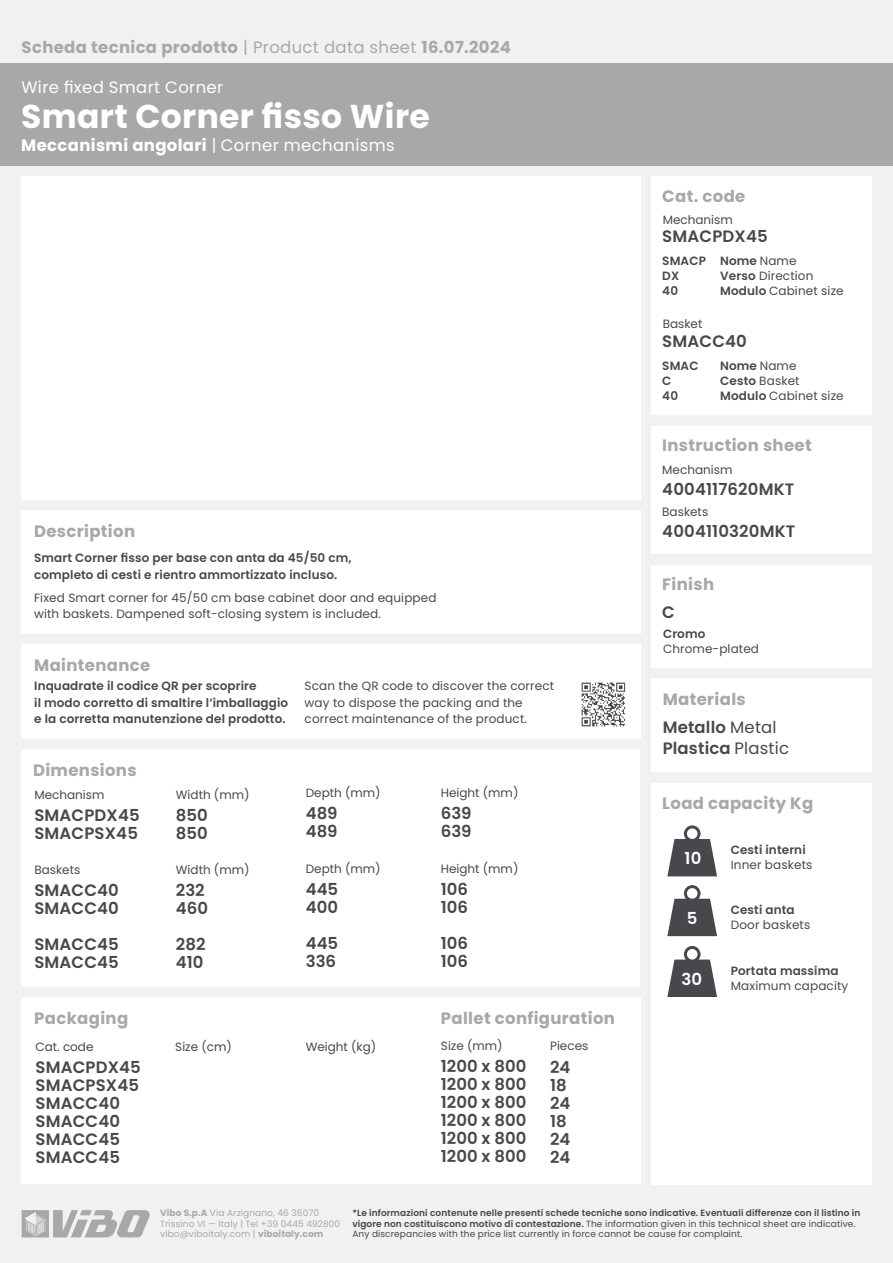
<style>
.page{position:relative;width:893px;height:1263px;background:#f1f1f1}
.page>*{position:absolute;margin:0;border:0;box-sizing:border-box;transform-origin:0 0}
.t1{font:700 33px "Poppins";letter-spacing:.01em;color:#fff}
.t2{font:600 16.5px/18px "Poppins";letter-spacing:.01em;color:#46484b}
.t3{font:700 16.5px "Poppins";letter-spacing:.02em;color:#a8a8a8}
.t4{font:700 16.5px "Poppins";letter-spacing:.02em;color:#fff}
.t5{font:16.5px "Poppins";letter-spacing:.02em;color:#fff}
.t6{font:600 16.5px "Poppins";color:#fff}
.t7{font:12px/16.5px "Poppins";letter-spacing:.01em;color:#46484b}
.t8{font:600 12px/16.5px "Poppins";letter-spacing:.01em;color:#46484b}
.t9{font:9px "Poppins";letter-spacing:.01em;color:#46484b}
.t10{font:600 9px "Poppins";letter-spacing:.01em;color:#46484b}
.t11{font:9px "Poppins";letter-spacing:.01em;color:#aaa9a9}
.s1{font-weight:400}
.s2{font-weight:600}
.s3{font-weight:700}
</style>
<div class="page">
<div style="left:652px;top:177px;width:220px;height:238px;background:#fff"></div>
<div style="left:22px;top:177px;width:619px;height:323px;background:#fff"></div>
<div style="left:22px;top:511px;width:619px;height:123px;background:#fff"></div>
<div style="left:0;top:64px;width:893px;height:102px;background:#a8a8a8"></div>
<div style="left:22px;top:644px;width:619px;height:95px;background:#fff"></div>
<img style="left:581px;top:682px;width:45px;height:45px">
<div style="left:22px;top:750px;width:618px;height:237px;background:#fff"></div>
<div style="left:22px;top:998px;width:619px;height:186px;background:#fff"></div>
<div style="left:652px;top:783px;width:220px;height:401px;background:#fff"></div>
<svg style="left:667px;top:825px;width:50px;height:51px"></svg>
<svg style="left:667px;top:885px;width:50px;height:51px"></svg>
<svg style="left:667px;top:946px;width:50px;height:51px"></svg>
<div style="left:652px;top:426px;width:220px;height:127px;background:#fff"></div>
<div style="left:652px;top:678px;width:220px;height:94px;background:#fff"></div>
<div style="left:652px;top:565px;width:220px;height:102px;background:#fff"></div>
<svg style="left:22px;top:1210px;width:128px;height:27px"></svg>
<p class="t3" style="left:22px;top:38px;width:491px">Scheda tecnica prodotto <span class="s1">| Product data sheet</span> 16.07.2024</p>
<p class="t5" style="left:22px;top:78px;width:203px">Wire fixed Smart Corner</p>
<p class="t1" style="left:21px;top:97px;width:410px">Smart Corner fisso Wire</p>
<p class="t4" style="left:21px;top:136px;width:375px">Meccanismi angolari <span class="s1">| Corner mechanisms</span></p>
<p class="t3" style="left:34px;top:521px;width:102px">Description</p>
<p class="t8" style="left:34px;top:550px;width:319px">Smart Corner fisso per base con anta da 45/50 cm, completo di cesti e rientro ammortizzato incluso.</p>
<p class="t7" style="left:34px;top:589px;width:404px">Fixed Smart corner for 45/50 cm base cabinet door and equipped</p>
<p class="t7" style="left:34px;top:606px;width:348px">with baskets. Dampened soft-closing system is included.</p>
<p class="t3" style="left:34px;top:655px;width:118px">Maintenance</p>
<p class="t8" style="left:34px;top:678px;width:224px">Inquadrate il codice QR per scoprire</p>
<p class="t8" style="left:34px;top:694px;width:256px">il modo corretto di smaltire l’imballaggio</p>
<p class="t8" style="left:34px;top:711px;width:253px">e la corretta manutenzione del prodotto.</p>
<p class="t7" style="left:305px;top:678px;width:251px">Scan the QR code to discover the correct</p>
<p class="t7" style="left:305px;top:694px;width:224px">way to dispose the packing and the correct maintenance of the product.</p>
<p class="t3" style="left:33px;top:760px;width:105px">Dimensions</p>
<p class="t7" style="left:34px;top:786px;width:72px">Mechanism</p>
<p class="t7" style="left:176px;top:786px;width:75px">Width (mm)</p>
<p class="t7" style="left:306px;top:784px;width:76px">Depth (mm)</p>
<p class="t7" style="left:441px;top:784px;width:79px">Height (mm)</p>
<p class="t2" style="left:34px;top:806px;width:107px">SMACPDX45<br>SMACPSX45</p>
<p class="t2" style="left:176px;top:806px;width:33px">850</p>
<p class="t2" style="left:176px;top:824px;width:33px">850</p>
<p class="t2" style="left:306px;top:804px;width:33px">489</p>
<p class="t2" style="left:306px;top:822px;width:33px">489</p>
<p class="t2" style="left:441px;top:804px;width:32px">639</p>
<p class="t2" style="left:441px;top:822px;width:32px">639</p>
<p class="t7" style="left:34px;top:862px;width:47px">Baskets</p>
<p class="t7" style="left:176px;top:862px;width:75px">Width (mm)</p>
<p class="t7" style="left:306px;top:860px;width:76px">Depth (mm)</p>
<p class="t7" style="left:441px;top:860px;width:79px">Height (mm)</p>
<p class="t2" style="left:34px;top:882px;width:86px">SMACC40</p>
<p class="t2" style="left:34px;top:900px;width:86px">SMACC40</p>
<p class="t2" style="left:34px;top:936px;width:86px">SMACC45</p>
<p class="t2" style="left:34px;top:954px;width:86px">SMACC45</p>
<p class="t2" style="left:176px;top:882px;width:30px">232</p>
<p class="t2" style="left:176px;top:900px;width:34px">460</p>
<p class="t2" style="left:176px;top:936px;width:31px">282</p>
<p class="t2" style="left:176px;top:954px;width:29px">410</p>
<p class="t2" style="left:306px;top:880px;width:34px">445</p>
<p class="t2" style="left:306px;top:898px;width:34px">400</p>
<p class="t2" style="left:306px;top:934px;width:34px">445</p>
<p class="t2" style="left:306px;top:952px;width:32px">336</p>
<p class="t2" style="left:441px;top:880px;width:29px">106</p>
<p class="t2" style="left:441px;top:898px;width:29px">106</p>
<p class="t2" style="left:441px;top:934px;width:29px">106</p>
<p class="t2" style="left:441px;top:952px;width:29px">106</p>
<p class="t3" style="left:34px;top:1008px;width:95px">Packaging</p>
<p class="t3" style="left:441px;top:1008px;width:176px">Pallet configuration</p>
<p class="t7" style="left:36px;top:1038px;width:59px">Cat. code</p>
<p class="t2" style="left:36px;top:1058px;width:107px">SMACPDX45<br>SMACPSX45</p>
<p class="t2" style="left:36px;top:1094px;width:86px">SMACC40</p>
<p class="t2" style="left:36px;top:1112px;width:86px">SMACC40</p>
<p class="t2" style="left:36px;top:1130px;width:86px">SMACC45</p>
<p class="t2" style="left:36px;top:1148px;width:86px">SMACC45</p>
<p class="t7" style="left:175px;top:1038px;width:58px">Size (cm)</p>
<p class="t7" style="left:306px;top:1038px;width:72px">Weight (kg)</p>
<p class="t7" style="left:441px;top:1038px;width:63px">Size (mm)</p>
<p class="t7" style="left:550px;top:1038px;width:40px">Pieces</p>
<p class="t2" style="left:441px;top:1057px;width:87px">1200 x 800</p>
<p class="t2" style="left:441px;top:1075px;width:87px">1200 x 800</p>
<p class="t2" style="left:441px;top:1093px;width:87px">1200 x 800</p>
<p class="t2" style="left:441px;top:1111px;width:87px">1200 x 800</p>
<p class="t2" style="left:441px;top:1129px;width:87px">1200 x 800</p>
<p class="t2" style="left:441px;top:1147px;width:87px">1200 x 800</p>
<p class="t2" style="left:550px;top:1059px;width:22px">24</p>
<p class="t2" style="left:550px;top:1077px;width:18px">18</p>
<p class="t2" style="left:550px;top:1095px;width:22px">24</p>
<p class="t2" style="left:550px;top:1113px;width:18px">18</p>
<p class="t2" style="left:550px;top:1131px;width:22px">24</p>
<p class="t2" style="left:550px;top:1149px;width:22px">24</p>
<p class="t3" style="left:662px;top:187px;width:85px">Cat. code</p>
<p class="t7" style="left:663px;top:212px;width:72px">Mechanism</p>
<p class="t2" style="left:662px;top:227px;width:107px">SMACPDX45</p>
<p class="t8" style="left:662px;top:252px;width:45px">SMACP</p>
<p class="t8" style="left:662px;top:267px;width:18px">DX</p>
<p class="t8" style="left:662px;top:282px;width:17px">40</p>
<p class="t7" style="left:663px;top:316px;width:41px">Basket</p>
<p class="t8" style="left:720px;top:252px;width:78px">Nome <span class="s1">Name</span></p>
<p class="t7" style="left:720px;top:267px;width:95px"><span class="s2">Verso</span> Direction</p>
<p class="t7" style="left:720px;top:282px;width:125px"><span class="s2">Modulo</span> Cabinet size</p>
<p class="t2" style="left:662px;top:332px;width:86px">SMACC40</p>
<p class="t8" style="left:662px;top:357px;width:38px">SMAC</p>
<p class="t8" style="left:662px;top:372px;width:11px">C</p>
<p class="t8" style="left:662px;top:387px;width:17px">40</p>
<p class="t8" style="left:720px;top:357px;width:78px">Nome <span class="s1">Name</span></p>
<p class="t7" style="left:720px;top:372px;width:81px"><span class="s2">Cesto</span> Basket</p>
<p class="t7" style="left:720px;top:387px;width:125px"><span class="s2">Modulo</span> Cabinet size</p>
<p class="t3" style="left:662px;top:436px;width:151px">Instruction sheet</p>
<p class="t7" style="left:662px;top:462px;width:72px">Mechanism</p>
<p class="t7" style="left:662px;top:504px;width:47px">Baskets</p>
<p class="t2" style="left:662px;top:480px;width:134px">4004117620MKT</p>
<p class="t2" style="left:662px;top:522px;width:135px">4004110320MKT</p>
<p class="t3" style="left:662px;top:575px;width:53px">Finish</p>
<p class="t2" style="left:662px;top:604px;width:14px">C</p>
<p class="t8" style="left:663px;top:625px;width:44px">Cromo</p>
<p class="t7" style="left:663px;top:640px;width:98px">Chrome-plated</p>
<p class="t3" style="left:663px;top:689px;width:85px">Materials</p>
<p class="t2" style="left:663px;top:718px;width:115px">Metallo <span class="s1">Metal</span></p>
<p class="t2" style="left:663px;top:739px;width:128px">Plastica <span class="s1">Plastic</span></p>
<p class="t3" style="left:662px;top:794px;width:153px">Load capacity Kg</p>
<p class="t6" style="left:685px;top:849px;width:18px">10</p>
<p class="t8" style="left:731px;top:842px;width:76px">Cesti interni</p>
<p class="t7" style="left:731px;top:857px;width:83px">Inner baskets</p>
<p class="t8" style="left:731px;top:901px;width:65px">Cesti anta</p>
<p class="t7" style="left:731px;top:916px;width:81px">Door baskets</p>
<p class="t8" style="left:731px;top:962px;width:109px">Portata massima</p>
<p class="t7" style="left:731px;top:977px;width:119px">Maximum capacity</p>
<p class="t6" style="left:687px;top:908px;width:12px">5</p>
<p class="t6" style="left:681px;top:969px;width:22px">30</p>
<p class="t11" style="left:160px;top:1208px;width:160px"><span class="s3">Vibo S.p.A</span> Via Arzignano, 46 36070</p>
<p class="t11" style="left:160px;top:1218px;width:182px">Trissino VI — Italy | Tel +39 0445 492800</p>
<p class="t11" style="left:160px;top:1229px;width:165px">vibo@viboitaly.com | <span class="s3">viboitaly.com</span></p>
<p class="t10" style="left:352px;top:1208px;width:510px">*Le informazioni contenute nelle presenti schede tecniche sono indicative. Eventuali differenze con il listino in</p>
<p class="t9" style="left:352px;top:1218px;width:505px"><span class="s2">vigore non costituiscono motivo di contestazione.</span> The information given in this technical sheet are indicative.</p>
<p class="t9" style="left:352px;top:1229px;width:391px">Any discrepancies with the price list currently in force cannot be cause for complaint.</p>
</div>
